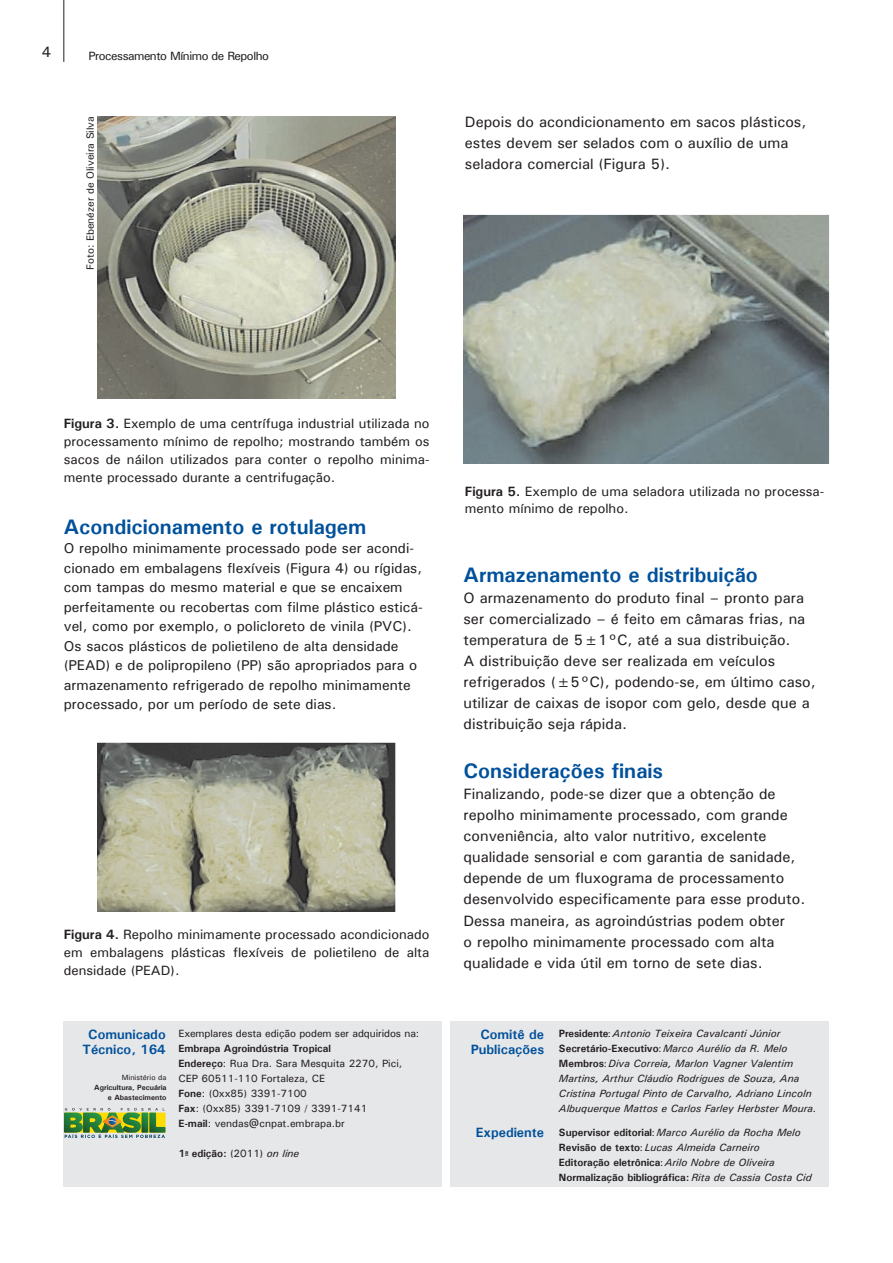
<style>
.page{position:relative;width:893px;height:1263px;background:#fff}
.page>*{position:absolute;margin:0;border:0;box-sizing:border-box;transform-origin:0 0}
.Título_1{font:700 21px "Univers";color:#01519b}
.Corpo_de_texto_1{font:500 15px/21px "Univers";color:#231f20}
.Corpo_de_texto_1-2{font:500 14.25px/19.5px "Univers";color:#231f20}
.figuras{font:500 13.5px/18px "Univers";color:#231f20;text-align:justify}
.t1{font:700 13.5px "Univers";color:#01519b}
.t2{font:500 12px "Univers";letter-spacing:-.04em;color:#231f20}
.t3{font:italic 10.5px/15px "Univers";color:#231f20}
.Legendas{font:500 10.5px/15px "Univers";color:#231f20}
.t4{font:700 10.5px "Univers";color:#231f20}
.Corpo_de_texto_1-3{font:700 7.5px "Univers";color:#231f20}
.Corpo_de_texto_1-4{font:500 7.5px "Univers";color:#231f20}
.s1{font-weight:700}
.s2{font-weight:500}
.s3{font-weight:400;font-style:italic}
.s4{font-weight:700;font-style:normal}
.s5{font-family:"Myriad Pro";font-style:normal}
.s6{font-family:"Myriad Pro";font-weight:400}
</style>
<div class="page">
<hr style="left:63px;top:0;width:1px;height:62px;background:#231f20">
<img style="left:98px;top:117px;width:297px;height:282px">
<img style="left:98px;top:742px;width:297px;height:170px">
<img style="left:464px;top:214px;width:365px;height:250px">
<div style="left:451px;top:1020px;width:378px;height:166px;background:#e6e7e9"></div>
<div style="left:64px;top:1020px;width:378px;height:166px;background:#e6e7e9"></div>
<svg style="left:64px;top:1108px;width:101px;height:30px"></svg>
<p class="Corpo_de_texto_1" style="left:42px;top:41px;width:11px">4</p>
<p class="t2" style="left:89px;top:48px;width:182px">Processamento Mínimo de Repolho</p>
<p class="Legendas" style="left:82px;top:270px;width:155px;rotate:-90deg">Foto: Ebenézer de Oliveira Silva</p>
<p class="Corpo_de_texto_1" style="left:465px;top:111px;width:343px">Depois do acondicionamento em sacos plásticos, estes devem ser selados com o auxílio de uma seladora comercial (Figura 5).</p>
<p class="figuras" style="left:64px;top:414px;width:367px"><span class="s1">Figura 3.</span> Exemplo de uma centrífuga industrial utilizada no processamento mínimo de repolho; mostrando também os sacos de náilon utilizados para conter o repolho minima&shy;mente processado durante a centrifugação.</p>
<p class="Título_1" style="left:64px;top:513px;width:304px">Acondicionamento e rotulagem</p>
<p class="Corpo_de_texto_1-2" style="left:64px;top:538px;width:360px">O repolho minimamente processado pode ser acondi&shy;cionado em embalagens flexíveis (Figura 4) ou rígidas, com tampas do mesmo material e que se encaixem perfeitamente ou recobertas com filme plástico esticá&shy;vel, como por exemplo, o policloreto de vinila (PVC).<br>Os sacos plásticos de polietileno de alta densidade (PEAD) e de polipropileno (PP) são apropriados para o armazenamento refrigerado de repolho minimamente processado, por um período de sete dias.</p>
<p class="figuras" style="left:64px;top:925px;width:367px"><span class="s1">Figura 4.</span> Repolho minimamente processado acondicionado em embalagens plásticas flexíveis de polietileno de alta densidade (PEAD).</p>
<p class="t1" style="left:88px;top:1025px;width:79px">Comunicado</p>
<p class="t1" style="left:83px;top:1040px;width:85px">Técnico, 164</p>
<p class="Corpo_de_texto_1-4" style="left:122px;top:1073px;width:46px">Ministério da</p>
<p class="Corpo_de_texto_1-3" style="left:94px;top:1083px;width:74px">Agricultura, Pecuária</p>
<p class="Corpo_de_texto_1-3" style="left:108px;top:1092px;width:60px">e Abastecimento</p>
<p class="Legendas" style="left:178px;top:1026px;width:242px">Exemplares desta edição podem ser adquiridos na:</p>
<p class="t4" style="left:178px;top:1042px;width:154px">Embrapa Agroindústria Tropical</p>
<p class="Legendas" style="left:178px;top:1056px;width:225px"><span class="s1">Endereço</span>: Rua Dra. Sara Mesquita 2270, Pici,<br>CEP 60511-110 Fortaleza, CE</p>
<p class="Legendas" style="left:178px;top:1086px;width:130px"><span class="s1">Fone</span>: (0xx85) 3391-7100</p>
<p class="Legendas" style="left:178px;top:1101px;width:190px"><span class="s1">Fax</span>: (0xx85) 3391-7109 / 3391-7141</p>
<p class="Legendas" style="left:178px;top:1116px;width:168px"><span class="s1">E-mail</span>: vendas@cnpat.embrapa.br</p>
<p class="t4" style="left:178px;top:1147px;width:122px">1<sup>a</sup> edição: <span class="s2">(2011)</span> <span class="s3">on line</span></p>
<p class="figuras" style="left:465px;top:483px;width:361px;line-height:16.5px"><span class="s1">Figura 5.</span> Exemplo de uma seladora utilizada no processa&shy;mento mínimo de repolho.</p>
<p class="Título_1" style="left:463px;top:562px;width:296px">Armazenamento e distribuição</p>
<p class="Corpo_de_texto_1" style="left:463px;top:587px;width:354px">O armazenamento do produto final – pronto para ser comercializado – é feito em câmaras frias, na temperatura de 5±1°C, até a sua distribuição.<br>A distribuição deve ser realizada em veículos refrigerados (±5°C), podendo-se, em último caso, utilizar de caixas de isopor com gelo, desde que a distribuição seja rápida.</p>
<p class="Título_1" style="left:463px;top:758px;width:201px">Considerações finais</p>
<p class="Corpo_de_texto_1" style="left:463px;top:783px;width:343px">Finalizando, pode-se dizer que a obtenção de repolho minimamente processado, com grande conveniência, alto valor nutritivo, excelente qualidade sensorial e com garantia de sanidade, depende de um fluxograma de processamento desenvolvido especificamente para esse produto.<br>Dessa maneira, as agroindústrias podem obter<br>o repolho minimamente processado com alta qualidade e vida útil em torno de sete dias.</p>
<p class="t1" style="left:480px;top:1025px;width:65px">Comitê de</p>
<p class="t1" style="left:471px;top:1040px;width:75px">Publicações</p>
<p class="t1" style="left:476px;top:1124px;width:70px">Expediente</p>
<p class="t3" style="left:559px;top:1026px;width:223px"><span class="s4">Presidente</span><span class="s5">:</span> Antonio Teixeira Cavalcanti Júnior</p>
<p class="t4" style="left:559px;top:1042px;width:230px">Secretário-Executivo<span class="s6">:</span> <span class="s3">Marco Aurélio da R. Melo</span></p>
<p class="t3" style="left:559px;top:1056px;width:259px"><span class="s4">Membros</span><span class="s5">:</span> Diva Correia, Marlon Vagner Valentim Martins, Arthur Cláudio Rodrigues de Souza, Ana Cristina Portugal Pinto de Carvalho, Adriano Lincoln Albuquerque Mattos e Carlos Farley Herbster Moura.</p>
<p class="t3" style="left:559px;top:1125px;width:243px"><span class="s4">Supervisor editorial</span><span class="s5">:</span> Marco Aurélio da Rocha Melo<br><span class="s4">Revisão de texto</span><span class="s5">:</span> Lucas Almeida Carneiro</p>
<p class="t4" style="left:559px;top:1156px;width:217px">Editoração eletrônica<span class="s6">:</span> <span class="s3">Arilo Nobre de Oliveira</span></p>
<p class="t4" style="left:559px;top:1171px;width:254px">Normalização bibliográfica: <span class="s3">Rita de Cassia Costa Cid</span></p>
</div>
